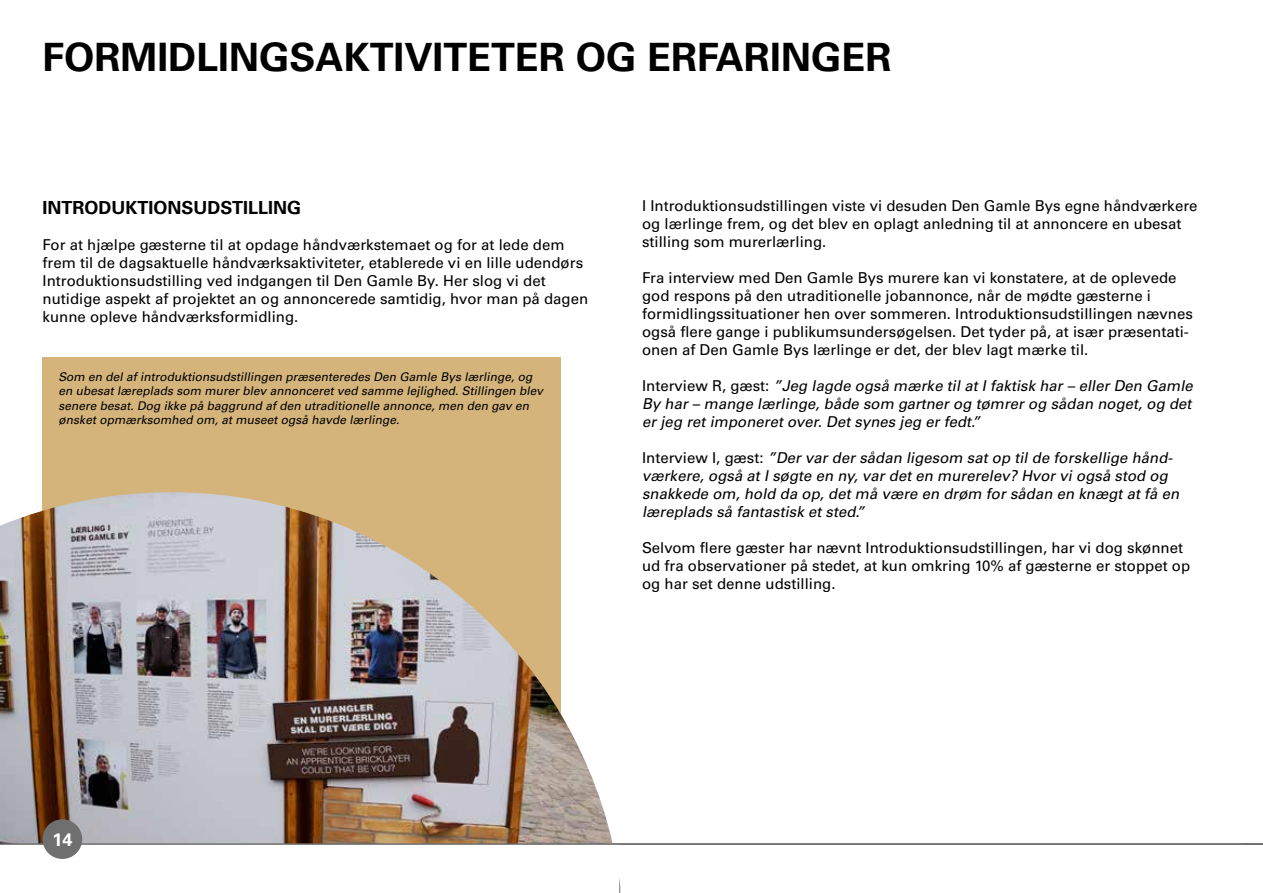
<style>
.page{position:relative;width:1263px;height:893px;background:#fff}
.page>*{position:absolute;margin:0;border:0;box-sizing:border-box;transform-origin:0 0}
.t1{font:700 39px "Univers LT Std";color:#000}
.t2{font:700 18px "Univers LT Std";color:#000}
.t3{font:700 18px "Univers LT Std";color:#fff}
.t4{font:15px/18px "Univers LT Std";color:#000}
.t5{font:italic 15px/18px "Univers LT Std";color:#000;text-align:justify}
.t6{font:italic 12px/14.4px "Univers LT Std";color:#000}
.s1{font-style:normal}
</style>
<div class="page">
<div style="left:43px;top:357px;width:518px;height:383px;background:#d5b47c"></div>
<img style="left:0;top:492px;width:620px;height:401px">
<div style="left:0;top:844px;width:619px;height:49px;background:#fff"></div>
<hr style="left:0;top:843px;width:1263px;height:2px;background:#6f6f6f">
<div style="left:43px;top:819px;width:39px;height:40px;background:#6f6f6f;border-radius:50%"></div>
<h1 class="t1" style="left:43px;top:34px;width:850px">FORMIDLINGSAKTIVITETER OG ERFARINGER</h1>
<p class="t2" style="left:43px;top:197px;width:260px">INTRODUKTIONSUDSTILLING</p>
<p class="t4" style="left:43px;top:235px;width:547px">For at hjælpe gæsterne til at opdage håndværkstemaet og for at lede dem frem til de dagsaktuelle håndværksaktiviteter, etablerede vi en lille udendørs Introduktionsudstilling ved indgangen til Den Gamle By. Her slog vi det nutidige aspekt af projektet an og annoncerede samtidig, hvor man på dagen kunne opleve håndværksformidling.</p>
<p class="t6" style="left:58px;top:369px;width:489px">Som en del af introduktionsudstillingen præsenteredes Den Gamle Bys lærlinge, og en ubesat læreplads som murer blev annonceret ved samme lejlighed. Stillingen blev senere besat. Dog ikke på baggrund af den utraditionelle annonce, men den gav en ønsket opmærksomhed om, at museet også havde lærlinge.</p>
<p class="t4" style="left:642px;top:197px;width:557px">I Introduktionsudstillingen viste vi desuden Den Gamle Bys egne håndværkere og lærlinge frem, og det blev en oplagt anledning til at annoncere en ubesat stilling som murerlærling.</p>
<p class="t4" style="left:642px;top:269px;width:552px">Fra interview med Den Gamle Bys murere kan vi konstatere, at de oplevede god respons på den utraditionelle jobannonce, når de mødte gæsterne i formidlingssituationer hen over sommeren. Introduktionsudstillingen nævnes også flere gange i publikumsundersøgelsen. Det tyder på, at især præsentati&shy;onen af Den Gamle Bys lærlinge er det, der blev lagt mærke til.</p>
<p class="t5" style="left:642px;top:377px;width:555px"><span class="s1">I n t e rv i ew R , g æ st :</span> ”Jeg lagde også mærke til at I faktisk har – eller Den Gamle By har – mange lærlinge, både som gartner og tømrer og sådan noget, og det er jeg ret imponeret over. Det synes jeg er fedt.”</p>
<p class="t5" style="left:642px;top:449px;width:542px;text-align:left"><span class="s1">I n t e rv i ew I , g æ st :</span> ”Der var der sådan ligesom sat op til de forskellige hånd&shy;værkere, også at I søgte en ny, var det en murerelev? Hvor vi også stod og snakkede om, hold da op, det må være en drøm for sådan en knægt at få en læreplads så fantastisk et sted.”</p>
<p class="t4" style="left:642px;top:539px;width:550px">Selvom flere gæster har nævnt Introduktionsudstillingen, har vi dog skønnet ud fra observationer på stedet, at kun omkring 10% af gæsterne er stoppet op og har set denne udstilling.</p>
<p class="t3" style="left:52px;top:829px;width:22px">14</p>
</div>
